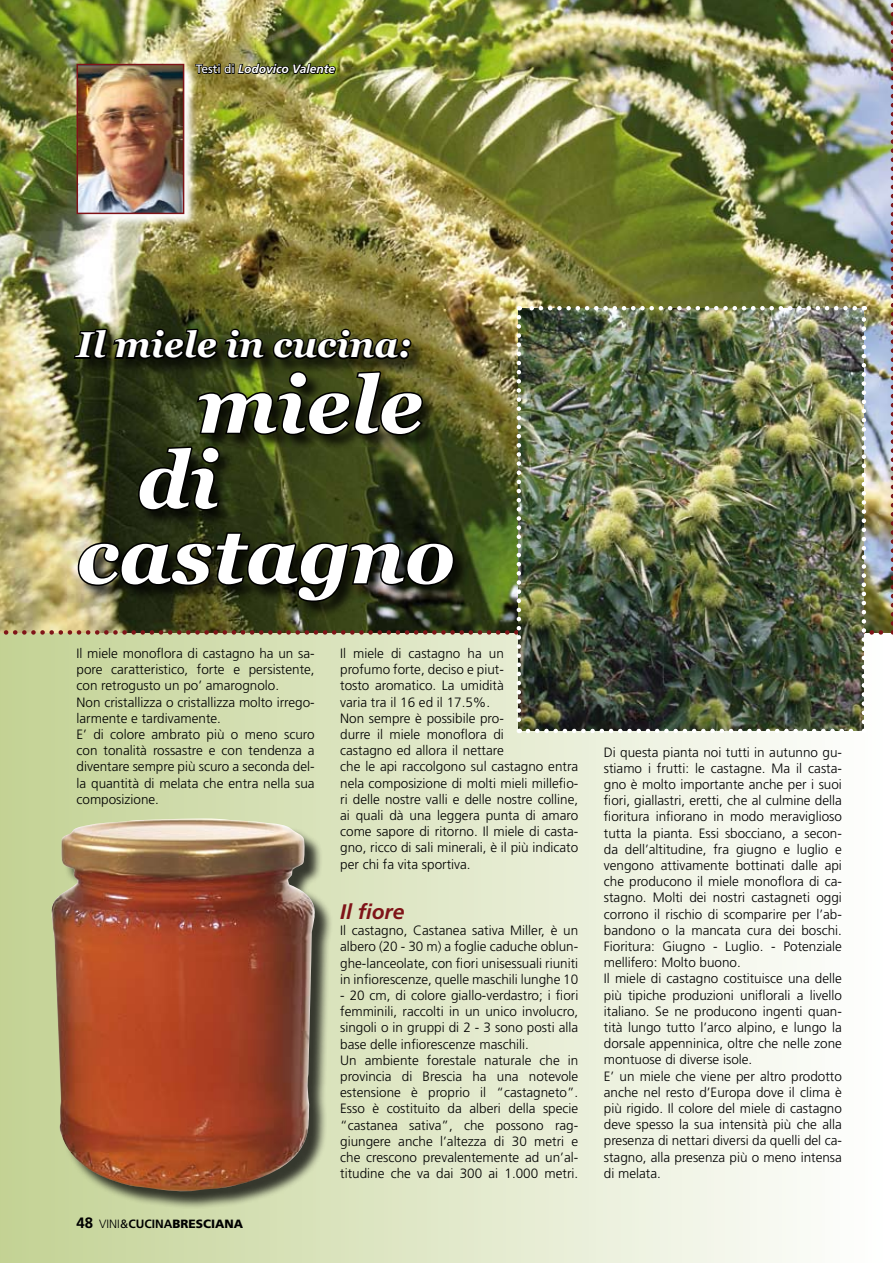
<style>
.page{position:relative;width:893px;height:1263px;background:#fff}
.page>*{position:absolute;margin:0;border:0;box-sizing:border-box;transform-origin:0 0}
.t1{font:italic 700 79.5px "Georgia";color:#fff}
.t2{font:italic 700 36px "Georgia";color:#fff}
.t3{font:italic 700 21px "Frutiger";color:#7f1418}
.t4{font:300 13.5px/16.2px "Frutiger";color:#000}
.t5{font:900 12px "Frutiger";color:#000}
.t6{font:italic 700 12px "Frutiger";color:#fff}
.s1{font-weight:400;font-style:normal}
.s2{font-weight:700;font-size:15px}
.s3{font-weight:300}
.s4{font-weight:400}
.s5{font-weight:700}
</style>
<div class="page">
<div style="left:0;top:0;width:893px;height:1263px;background:linear-gradient(to right,#c3d294,#fff)"></div>
<div style="left:54px;top:820px;width:279px;height:389px;background:#000;opacity:.75"></div>
<img style="left:50px;top:818px;width:266px;height:374px">
<img style="left:0;top:0;width:893px;height:733px">
<p class="t6" style="left:196px;top:62px;width:141px"><span class="s1">Testi di</span> Lodovico Valente</p>
<h2 class="t2" style="left:77px;top:322px;width:336px">Il miele in cucina:</h2>
<h1 class="t1" style="left:198px;top:354px;width:227px">miele</h1>
<h1 class="t1" style="left:137px;top:429px;width:83px">di</h1>
<h1 class="t1" style="left:77px;top:504px;width:380px">castagno</h1>
<p class="t4" style="left:77px;top:645px;width:240px">Il miele monoflora di castagno ha un sa&shy;pore caratteristico, forte e persistente, con retrogusto un po’ amarognolo.<br>Non cristallizza o cristallizza molto irrego&shy;larmente e tardivamente.<br>E’ di colore ambrato più o meno scuro con tonalità rossastre e con tendenza a diventare sempre più scuro a seconda del&shy;la quantità di melata che entra nella sua composizione.</p>
<p class="t4" style="left:340px;top:645px;width:240px">Il miele di castagno ha un<br>profumo forte, deciso e piut-<br>tosto aromatico. La umidità<br>varia tra il 16 ed il 17.5%.<br>Non sempre è possibile pro-<br>durre il miele monoflora di<br>castagno ed allora il nettare<br>che le api raccolgono sul castagno entra nela composizione di molti mieli millefio&shy;ri delle nostre valli e delle nostre colline, ai quali dà una leggera punta di amaro come sapore di ritorno. Il miele di casta&shy;gno, ricco di sali minerali, è il più indicato per chi fa vita sportiva.</p>
<h3 class="t3" style="left:340px;top:899px;width:66px">Il fiore</h3>
<p class="t4" style="left:340px;top:922px;width:240px;text-align:justify">Il castagno, Castanea sativa Miller, è un albero (20 - 30 m) a foglie caduche oblun&shy;ghe-lanceolate, con fiori unisessuali riuniti in infiorescenze, quelle maschili lunghe 10</p>
<p class="t4" style="left:340px;top:987px;width:240px">- 20 cm, di colore giallo-verdastro; i fiori femminili, raccolti in un unico involucro, singoli o in gruppi di 2 - 3 sono posti alla base delle infiorescenze maschili.<br>Un ambiente forestale naturale che in provincia di Brescia ha una notevole estensione è proprio il “castagneto”.<br>Esso è costituito da alberi della specie “castanea sativa”, che possono rag&shy;giungere anche l’altezza di 30 metri e che crescono prevalentemente ad un’al&shy;titudine che va dai 300 ai 1.000 metri.</p>
<p class="t5" style="left:77px;top:1217px;width:168px"><span class="s2">48</span> <span class="s3">VINI</span><span class="s4">&amp;</span><span class="s5">CUCINA</span>BRESCIANA</p>
<p class="t4" style="left:604px;top:744px;width:240px">Di questa pianta noi tutti in autunno gu&shy;stiamo i frutti: le castagne. Ma il casta&shy;gno è molto importante anche per i suoi fiori, giallastri, eretti, che al culmine della fioritura infiorano in modo meraviglioso tutta la pianta. Essi sbocciano, a secon&shy;da dell’altitudine, fra giugno e luglio e vengono attivamente bottinati dalle api che producono il miele monoflora di ca&shy;stagno. Molti dei nostri castagneti oggi corrono il rischio di scomparire per l’ab&shy;bandono o la mancata cura dei boschi.<br>Fioritura: Giugno - Luglio. - Potenziale mellifero: Molto buono.<br>Il miele di castagno costituisce una delle più tipiche produzioni uniflorali a livello italiano. Se ne producono ingenti quan&shy;tità lungo tutto l’arco alpino, e lungo la dorsale appenninica, oltre che nelle zone montuose di diverse isole.<br>E’ un miele che viene per altro prodotto anche nel resto d’Europa dove il clima è più rigido. Il colore del miele di castagno deve spesso la sua intensità più che alla presenza di nettari diversi da quelli del ca&shy;stagno, alla presenza più o meno intensa di melata.</p>
</div>
